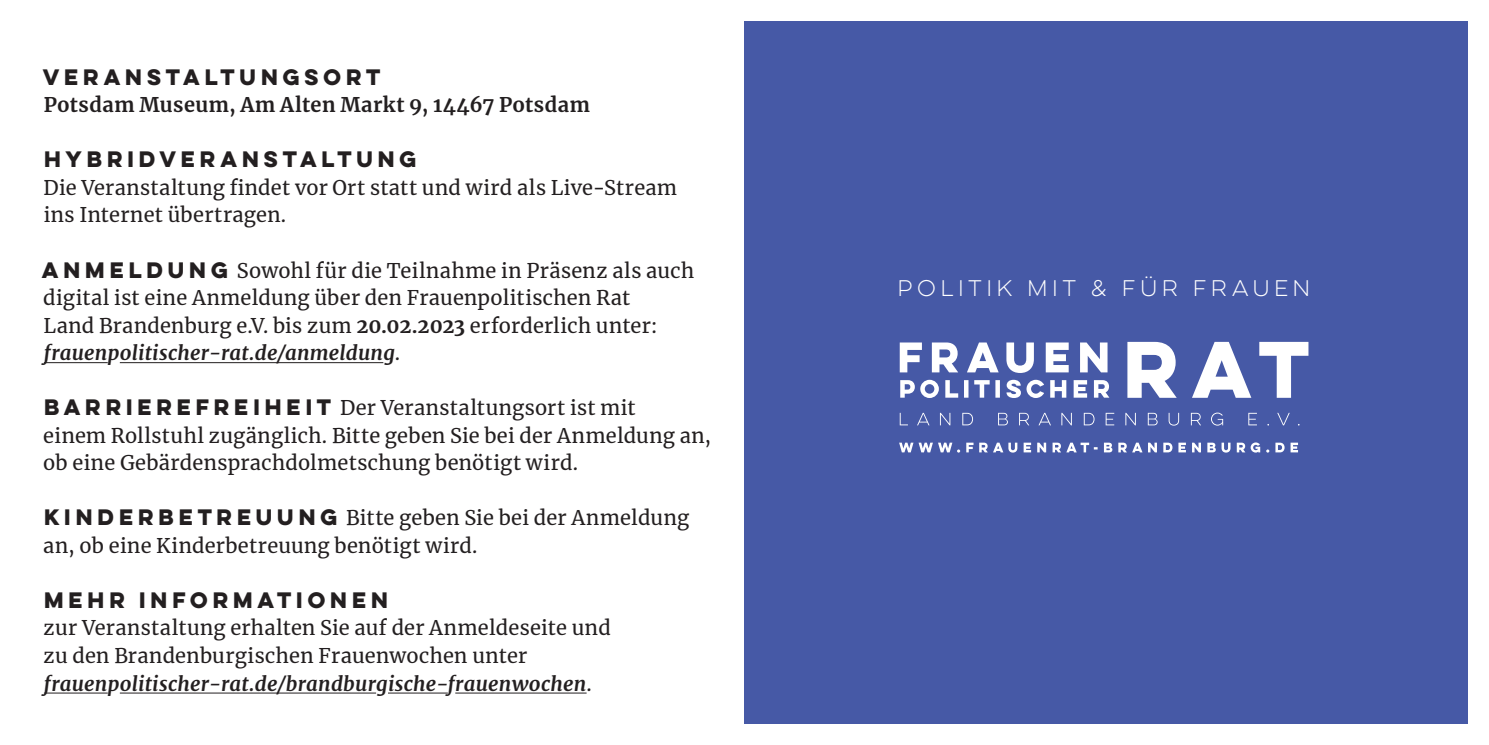
<style>
.page{position:relative;width:1489px;height:745px;background:#fff}
.page>*{position:absolute;margin:0;border:0;box-sizing:border-box;transform-origin:0 0}
.Einf__Abs{font:20.25px "Lulo Clean One";letter-spacing:.015em;color:#fff}
.t1{font:20px/27.5px "Merriweather";letter-spacing:.015em;color:#231f20}
.t2{font:700 20px/27.5px "Merriweather";letter-spacing:.025em;color:#231f20}
.t3{font:italic 700 20px "Merriweather";letter-spacing:.01em;color:#231f20}
.s1{font-family:"Lulo Clean One"}
.s2{font-family:"Lulo Clean One";font-weight:700}
.s3{font-weight:700}
.s4{font-weight:700;font-style:italic}
.s5{font-weight:400;font-style:normal}
</style>
<div class="page">
<div style="left:744px;top:21px;width:723px;height:702px;background:#4659a6"></div>
<svg style="left:899px;top:342px;width:208px;height:31px"></svg>
<svg style="left:1127px;top:341px;width:49px;height:56px"></svg>
<svg style="left:1192px;top:341px;width:59px;height:56px"></svg>
<svg style="left:1259px;top:341px;width:49px;height:56px"></svg>
<svg style="left:900px;top:379px;width:209px;height:19px"></svg>
<svg style="left:899px;top:412px;width:400px;height:13px"></svg>
<svg style="left:899px;top:442px;width:398px;height:10px"></svg>
<hr style="left:44px;top:362px;width:64px;height:1px;background:#231f20">
<hr style="left:120px;top:362px;width:263px;height:1px;background:#231f20">
<hr style="left:44px;top:692px;width:64px;height:1px;background:#231f20">
<hr style="left:120px;top:692px;width:256px;height:1px;background:#231f20">
<hr style="left:388px;top:692px;width:60px;height:1px;background:#231f20">
<hr style="left:455px;top:692px;width:131px;height:1px;background:#231f20">
<p class="t2" style="left:43px;top:63px;width:549px"><span class="s1">VERANSTALTUNGSORT<br></span>Potsdam Museum, Am Alten Markt 9, 14467 Potsdam</p>
<p class="t1" style="left:44px;top:146px;width:635px"><span class="s2">HYBRIDVERANSTALTUNG<br></span>Die Veranstaltung findet vor Ort statt und wird als Live-Stream ins Internet übertragen.</p>
<p class="t1" style="left:42px;top:256px;width:654px"><span class="s2">ANMELDUNG</span> Sowohl für die Teilnahme in Präsenz als auch digital ist eine Anmeldung über den Frauenpolitischen Rat<br>Land Brandenburg e.V. bis zum <span class="s3">20.02.2023</span> erforderlich unter: <span class="s4">frauenpolitischer-rat.de/anmeldung</span>.</p>
<p class="t1" style="left:43px;top:393px;width:669px"><span class="s2">BARRIEREFREIHEIT</span> Der Veranstaltungsort ist mit<br>einem Rollstuhl zugänglich. Bitte geben Sie bei der Anmeldung an, ob eine Gebärdensprachdolmetschung benötigt wird.</p>
<p class="t1" style="left:43px;top:503px;width:647px"><span class="s2">KINDERBETREUUNG</span> Bitte geben Sie bei der Anmeldung an, ob eine Kinderbetreuung benötigt wird.</p>
<p class="t1" style="left:44px;top:586px;width:568px"><span class="s2">MEHR INFORMATIONEN<br></span>zur Veranstaltung erhalten Sie auf der Anmeldeseite und zu den Brandenburgischen Frauenwochen unter</p>
<p class="t3" style="left:44px;top:669px;width:549px">frauenpolitischer-rat.de/brandburgische-frauenwochen<span class="s5">.</span></p>
<p class="Einf__Abs" style="left:897px;top:274px;width:418px">POLITIK MIT &amp; FÜR FRAUEN</p>
</div>
